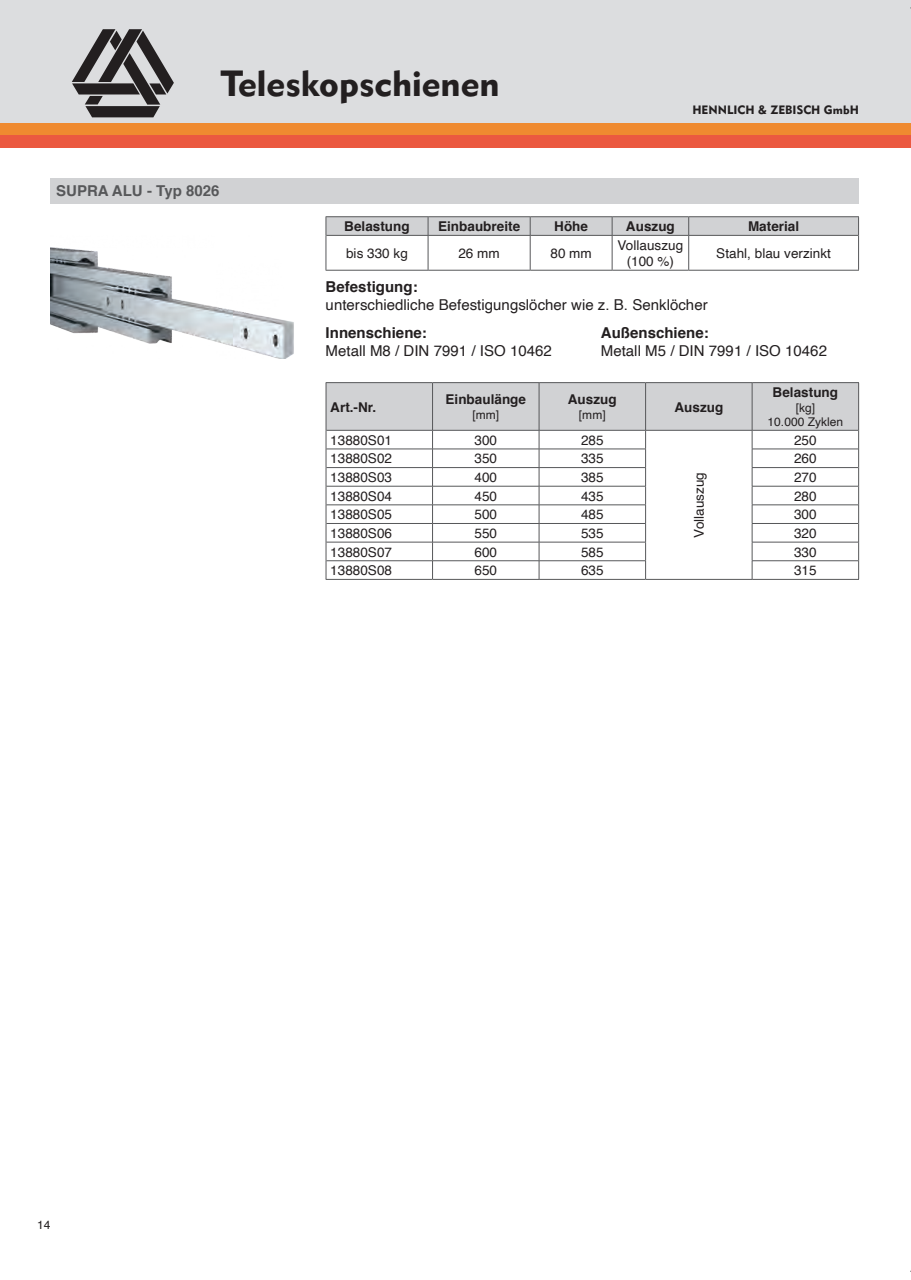
<style>
.page{position:relative;width:911px;height:1280px;background:#fff}
.page>*{position:absolute;margin:0;border:0;box-sizing:border-box;transform-origin:0 0}
.Produktgruppenbezeic{font:36px "Geometric 415 BT Black A";color:#231f20}
.Fließtext{font:15px "Helvetica";color:#231f20}
.Fließtext-2{font:700 15px "Helvetica";color:#231f20}
.FließtextÜberschrift{font:700 15px "Helvetica";color:#57585a}
.Tabelleninhalt{font:13.5px "Helvetica";color:#231f20}
.Tabelle_Überschrift{font:700 13.5px "Helvetica";color:#231f20}
.Fließtext-3{font:13.5px "Helvetica";color:#231f20}
.Tabelle_Überschrift-2{font:12px/14.4px "Helvetica";color:#231f20;text-align:center}
.Hennlich___Zebisch_G{font:12px "Geometric 415 BT Black A";color:#231f20}
.KatalogUnterTitel{font:12px "Helvetica";color:#231f20}
</style>
<div class="page">
<div style="left:0;top:0;width:909px;height:141px;background:#dcdddf"></div>
<div style="left:0;top:123px;width:909px;height:12px;background:#ef8a30"></div>
<div style="left:0;top:135px;width:909px;height:13px;background:#eb5940"></div>
<svg style="left:72px;top:29px;width:102px;height:88px"></svg>
<img style="left:50px;top:247px;width:244px;height:111px">
<hr style="left:325px;top:579px;width:107px;height:1px;background:#57585a">
<hr style="left:432px;top:579px;width:107px;height:1px;background:#57585a">
<hr style="left:539px;top:579px;width:106px;height:1px;background:#57585a">
<hr style="left:645px;top:579px;width:107px;height:1px;background:#57585a">
<hr style="left:752px;top:579px;width:106px;height:1px;background:#57585a">
<svg style="left:325px;top:382px;width:534px;height:197px"></svg>
<div style="left:50px;top:178px;width:808px;height:26px;background:#d1d2d4"></div>
<hr style="left:325px;top:216px;width:103px;height:1px;background:#57585a">
<hr style="left:428px;top:216px;width:102px;height:1px;background:#57585a">
<hr style="left:530px;top:216px;width:82px;height:1px;background:#57585a">
<hr style="left:612px;top:216px;width:76px;height:1px;background:#57585a">
<hr style="left:688px;top:216px;width:170px;height:1px;background:#57585a">
<hr style="left:325px;top:235px;width:1px;height:35px;background:#57585a">
<hr style="left:858px;top:235px;width:1px;height:35px;background:#57585a">
<hr style="left:325px;top:270px;width:103px;height:1px;background:#57585a">
<hr style="left:428px;top:270px;width:102px;height:1px;background:#57585a">
<hr style="left:530px;top:270px;width:82px;height:1px;background:#57585a">
<hr style="left:612px;top:270px;width:76px;height:1px;background:#57585a">
<hr style="left:688px;top:270px;width:170px;height:1px;background:#57585a">
<svg style="left:325px;top:217px;width:534px;height:18px"></svg>
<hr style="left:326px;top:235px;width:102px;height:1px;background:#57585a">
<hr style="left:428px;top:235px;width:102px;height:1px;background:#57585a">
<hr style="left:428px;top:235px;width:1px;height:35px;background:#57585a">
<hr style="left:530px;top:235px;width:82px;height:1px;background:#57585a">
<hr style="left:530px;top:235px;width:1px;height:35px;background:#57585a">
<hr style="left:612px;top:235px;width:76px;height:1px;background:#57585a">
<hr style="left:611px;top:235px;width:1px;height:35px;background:#57585a">
<hr style="left:688px;top:235px;width:170px;height:1px;background:#57585a">
<hr style="left:688px;top:235px;width:1px;height:35px;background:#57585a">
<p class="Produktgruppenbezeic" style="left:221px;top:61px;width:280px">Teleskopschienen</p>
<p class="FließtextÜberschrift" style="left:56px;top:179px;width:165px">SUPRA ALU - Typ 8026</p>
<p class="Hennlich___Zebisch_G" style="left:692px;top:103px;width:168px">HENNLICH &amp; ZEBISCH GmbH</p>
<p class="Tabelle_Überschrift" style="left:344px;top:215px;width:67px">Belastung</p>
<p class="Tabelle_Überschrift" style="left:438px;top:215px;width:84px">Einbaubreite</p>
<p class="Tabelle_Überschrift" style="left:554px;top:215px;width:35px">Höhe</p>
<p class="Tabelle_Überschrift" style="left:626px;top:215px;width:50px">Auszug</p>
<p class="Tabelle_Überschrift" style="left:747px;top:215px;width:53px">Material</p>
<p class="Tabelleninhalt" style="left:617px;top:235px;width:67px">Vollauszug</p>
<p class="Tabelleninhalt" style="left:346px;top:243px;width:63px">bis 330 kg</p>
<p class="Tabelleninhalt" style="left:458px;top:243px;width:43px">26 mm</p>
<p class="Tabelleninhalt" style="left:550px;top:243px;width:43px">80 mm</p>
<p class="Tabelleninhalt" style="left:716px;top:243px;width:116px">Stahl, blau verzinkt</p>
<p class="Tabelleninhalt" style="left:626px;top:251px;width:49px">(100 %)</p>
<p class="Fließtext-2" style="left:325px;top:275px;width:93px">Befestigung:</p>
<p class="Fließtext" style="left:325px;top:294px;width:383px">unterschiedliche Befestigungslöcher wie z. B. Senklöcher</p>
<p class="Fließtext-2" style="left:600px;top:321px;width:109px">Außenschiene:</p>
<p class="Fließtext" style="left:600px;top:339px;width:228px">Metall M5 / DIN 7991 / ISO 10462</p>
<p class="Fließtext-2" style="left:325px;top:321px;width:103px">Innenschiene:</p>
<p class="Fließtext" style="left:325px;top:339px;width:228px">Metall M8 / DIN 7991 / ISO 10462</p>
<p class="Tabelle_Überschrift" style="left:330px;top:396px;width:47px">Art.-Nr.</p>
<p class="Tabelle_Überschrift" style="left:445px;top:389px;width:82px">Einbaulänge</p>
<p class="Tabelle_Überschrift" style="left:567px;top:389px;width:50px">Auszug</p>
<p class="Tabelle_Überschrift-2" style="left:472px;top:408px;width:28px">[mm]</p>
<p class="Tabelle_Überschrift-2" style="left:579px;top:408px;width:28px">[mm]</p>
<p class="Fließtext-3" style="left:330px;top:429px;width:63px">13880S01</p>
<p class="Tabelleninhalt" style="left:474px;top:429px;width:24px">300</p>
<p class="Tabelleninhalt" style="left:581px;top:429px;width:24px">285</p>
<p class="Tabelle_Überschrift" style="left:674px;top:396px;width:50px">Auszug</p>
<p class="Tabelle_Überschrift" style="left:772px;top:381px;width:67px">Belastung</p>
<p class="Tabelle_Überschrift-2" style="left:767px;top:400px;width:77px">[kg]<br>10.000 Zyklen</p>
<p class="Tabelleninhalt" style="left:794px;top:429px;width:24px">250</p>
<p class="KatalogUnterTitel" style="left:37px;top:1215px;width:15px">14</p>
<p class="Fließtext-3" style="left:330px;top:448px;width:63px">13880S02</p>
<p class="Tabelleninhalt" style="left:474px;top:448px;width:24px">350</p>
<p class="Tabelleninhalt" style="left:581px;top:448px;width:24px">335</p>
<p class="Tabelleninhalt" style="left:794px;top:448px;width:24px">260</p>
<p class="Fließtext-3" style="left:330px;top:467px;width:63px">13880S03</p>
<p class="Tabelleninhalt" style="left:474px;top:467px;width:24px">400</p>
<p class="Tabelleninhalt" style="left:581px;top:467px;width:24px">385</p>
<p class="Tabelleninhalt" style="left:794px;top:467px;width:24px">270</p>
<p class="Fließtext-3" style="left:330px;top:485px;width:63px">13880S04</p>
<p class="Tabelleninhalt" style="left:474px;top:485px;width:24px">450</p>
<p class="Tabelleninhalt" style="left:581px;top:485px;width:24px">435</p>
<p class="Tabelleninhalt" style="left:794px;top:485px;width:24px">280</p>
<p class="Fließtext-3" style="left:330px;top:504px;width:63px">13880S05</p>
<p class="Tabelleninhalt" style="left:474px;top:504px;width:24px">500</p>
<p class="Tabelleninhalt" style="left:581px;top:504px;width:24px">485</p>
<p class="Tabelleninhalt" style="left:794px;top:504px;width:24px">300</p>
<p class="Fließtext-3" style="left:330px;top:523px;width:63px">13880S06</p>
<p class="Tabelleninhalt" style="left:474px;top:523px;width:24px">550</p>
<p class="Tabelleninhalt" style="left:581px;top:523px;width:24px">535</p>
<p class="Tabelleninhalt" style="left:794px;top:523px;width:24px">320</p>
<p class="Fließtext-3" style="left:330px;top:541px;width:63px">13880S07</p>
<p class="Tabelleninhalt" style="left:474px;top:541px;width:24px">600</p>
<p class="Tabelleninhalt" style="left:581px;top:541px;width:24px">585</p>
<p class="Tabelleninhalt" style="left:794px;top:541px;width:24px">330</p>
<p class="Fließtext-3" style="left:330px;top:560px;width:63px">13880S08</p>
<p class="Tabelleninhalt" style="left:474px;top:560px;width:24px">650</p>
<p class="Tabelleninhalt" style="left:581px;top:560px;width:24px">635</p>
<p class="Tabelleninhalt" style="left:794px;top:560px;width:24px">315</p>
<p class="Tabelleninhalt" style="left:688px;top:537px;width:67px;rotate:-90deg">Vollauszug</p>
</div>
